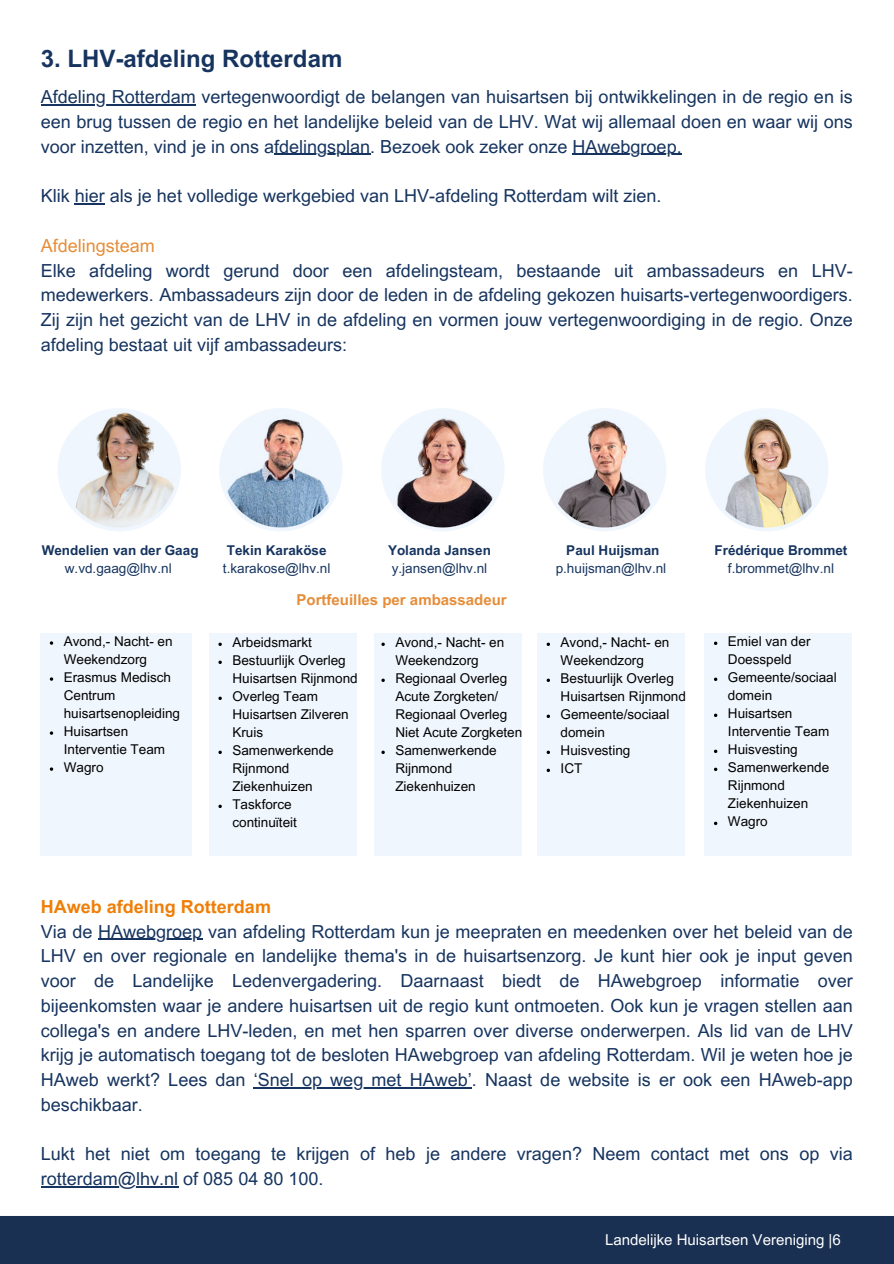
<style>
.page{position:relative;width:894px;height:1264px;background:#fff}
.page>*{position:absolute;margin:0;border:0;box-sizing:border-box;transform-origin:0 0}
.t1{font:700 24px "Arial MT Pro";color:#16345f}
.t2{font:18px/24.8px "Arial MT Pro";color:#16345f;text-align:justify}
.t3{font:700 18px "Arial MT Pro";color:#ef7e07}
.t4{font:18px "Arial MT Pro";color:#e58d39}
.t5{font:15px "Arial MT Pro";color:#fff}
.t6{font:700 15px "Arial MT Pro";color:#e58d39}
.t7{font:13.5px/18px "Arial MT Pro";color:#000}
.t8{font:13.5px "Arial MT Pro";color:#16345f}
.t9{font:700 13.5px "Arial MT Pro";color:#16345f}
</style>
<div class="page">
<div style="left:0;top:1216px;width:893px;height:47px;background:#1a3052"></div>
<svg style="left:381px;top:408px;width:123px;height:123px"></svg>
<svg style="left:543px;top:408px;width:123px;height:123px"></svg>
<svg style="left:705px;top:408px;width:123px;height:123px"></svg>
<svg style="left:219px;top:408px;width:123px;height:123px"></svg>
<svg style="left:58px;top:408px;width:123px;height:123px"></svg>
<div style="left:374px;top:632px;width:147px;height:223px;background:#f0f6fd"></div>
<div style="left:537px;top:632px;width:147px;height:223px;background:#f0f6fd"></div>
<div style="left:40px;top:632px;width:152px;height:223px;background:#f0f6fd"></div>
<div style="left:209px;top:632px;width:147px;height:223px;background:#f0f6fd"></div>
<div style="left:703px;top:632px;width:148px;height:223px;background:#f0f6fd"></div>
<svg style="left:218px;top:642px;width:4px;height:4px"></svg>
<svg style="left:218px;top:660px;width:4px;height:4px"></svg>
<svg style="left:218px;top:696px;width:4px;height:4px"></svg>
<svg style="left:218px;top:750px;width:4px;height:4px"></svg>
<svg style="left:218px;top:804px;width:4px;height:4px"></svg>
<svg style="left:546px;top:642px;width:4px;height:4px"></svg>
<svg style="left:546px;top:678px;width:4px;height:4px"></svg>
<svg style="left:546px;top:714px;width:4px;height:4px"></svg>
<svg style="left:546px;top:750px;width:4px;height:4px"></svg>
<svg style="left:546px;top:768px;width:4px;height:4px"></svg>
<svg style="left:714px;top:641px;width:3px;height:4px"></svg>
<svg style="left:714px;top:677px;width:3px;height:4px"></svg>
<svg style="left:714px;top:713px;width:3px;height:4px"></svg>
<svg style="left:714px;top:749px;width:3px;height:4px"></svg>
<hr style="left:41px;top:104px;width:155px;height:1px;background:#16345f">
<hr style="left:274px;top:154px;width:96px;height:1px;background:#16345f">
<hr style="left:572px;top:154px;width:109px;height:1px;background:#16345f">
<hr style="left:75px;top:203px;width:30px;height:1px;background:#16345f">
<hr style="left:98px;top:938px;width:104px;height:1px;background:#16345f">
<hr style="left:254px;top:1087px;width:217px;height:1px;background:#16345f">
<hr style="left:41px;top:1186px;width:137px;height:1px;background:#16345f">
<h1 class="t1" style="left:41px;top:45px;width:303px">3. LHV-afdeling Rotterdam</h1>
<p class="t2" style="left:41px;top:85px;width:813px">Afdeling Rotterdam vertegenwoordigt de belangen van huisartsen bij ontwikkelingen in de regio en is een brug tussen de regio en het landelijke beleid van de LHV. Wat wij allemaal doen en waar wij ons voor inzetten, vind je in ons afdelingsplan. Bezoek ook zeker onze HAwebgroep.</p>
<p class="t2" style="left:41px;top:184px;width:622px">Klik hier als je het volledige werkgebied van LHV-afdeling Rotterdam wilt zien.</p>
<p class="t4" style="left:41px;top:235px;width:116px">Afdelingsteam</p>
<p class="t2" style="left:41px;top:259px;width:813px">Elke afdeling wordt gerund door een afdelingsteam, bestaande uit ambassadeurs en LHV&shy;medewerkers. Ambassadeurs zijn door de leden in de afdeling gekozen huisarts-vertegenwoordigers.<br>Zij zijn het gezicht van de LHV in de afdeling en vormen jouw vertegenwoordiging in de regio. Onze afdeling bestaat uit vijf ambassadeurs:</p>
<p class="t9" style="left:42px;top:542px;width:158px">Wendelien van der Gaag</p>
<p class="t8" style="left:65px;top:560px;width:108px">w.vd.gaag@lhv.nl</p>
<p class="t9" style="left:227px;top:542px;width:101px">Tekin Karaköse</p>
<p class="t8" style="left:223px;top:560px;width:109px">t.karakose@lhv.nl</p>
<p class="t9" style="left:388px;top:542px;width:104px">Yolanda Jansen</p>
<p class="t8" style="left:391px;top:560px;width:97px">y.jansen@lhv.nl</p>
<p class="t6" style="left:296px;top:590px;width:211px">Portfeuilles per ambassadeur</p>
<p class="t9" style="left:566px;top:542px;width:95px">Paul Huijsman</p>
<p class="t8" style="left:555px;top:560px;width:112px">p.huijsman@lhv.nl</p>
<p class="t9" style="left:714px;top:542px;width:134px">Frédérique Brommet</p>
<p class="t8" style="left:727px;top:560px;width:107px">f.brommet@lhv.nl</p>
<p class="t7" style="left:64px;top:633px;width:118px">Avond,- Nacht- en<br>Weekendzorg<br>Erasmus Medisch<br>Centrum huisartsenopleiding<br>Huisartsen<br>Interventie Team<br>Wagro</p>
<p class="t7" style="left:232px;top:634px;width:127px">Arbeidsmarkt<br>Bestuurlijk Overleg<br>Huisartsen Rijnmond<br>Overleg Team<br>Huisartsen Zilveren<br>Kruis<br>Samenwerkende<br>Rijnmond<br>Ziekenhuizen<br>Taskforce continuïteit</p>
<p class="t7" style="left:395px;top:634px;width:128px">Avond,- Nacht- en<br>Weekendzorg<br>Regionaal Overleg<br>Acute Zorgketen/<br>Regionaal Overleg<br>Niet Acute Zorgketen<br>Samenwerkende<br>Rijnmond<br>Ziekenhuizen</p>
<p class="t7" style="left:560px;top:634px;width:127px">Avond,- Nacht- en<br>Weekendzorg<br>Bestuurlijk Overleg<br>Huisartsen Rijnmond<br>Gemeente/sociaal domein<br>Huisvesting<br>ICT</p>
<p class="t7" style="left:727px;top:633px;width:110px">Emiel van der<br>Doesspeld<br>Gemeente/sociaal domein<br>Huisartsen<br>Interventie Team<br>Huisvesting<br>Samenwerkende<br>Rijnmond<br>Ziekenhuizen<br>Wagro</p>
<p class="t3" style="left:41px;top:895px;width:232px">HAweb afdeling Rotterdam</p>
<p class="t2" style="left:41px;top:919px;width:813px">Via de HAwebgroep van afdeling Rotterdam kun je meepraten en meedenken over het beleid van de LHV en over regionale en landelijke thema's in de huisartsenzorg. Je kunt hier ook je input geven voor de Landelijke Ledenvergadering. Daarnaast biedt de HAwebgroep informatie over bijeenkomsten waar je andere huisartsen uit de regio kunt ontmoeten. Ook kun je vragen stellen aan collega's en andere LHV-leden, en met hen sparren over diverse onderwerpen. Als lid van de LHV krijg je automatisch toegang tot de besloten HAwebgroep van afdeling Rotterdam. Wil je weten hoe je HAweb werkt? Lees dan ‘Snel op weg met HAweb’. Naast de website is er ook een HAweb-app beschikbaar.</p>
<p class="t2" style="left:41px;top:1142px;width:813px">Lukt het niet om toegang te krijgen of heb je andere vragen? Neem contact met ons op via rotterdam@lhv.nl of 085 04 80 100.</p>
<p class="t5" style="left:605px;top:1230px;width:237px">Landelijke Huisartsen Vereniging |6</p>
</div>
